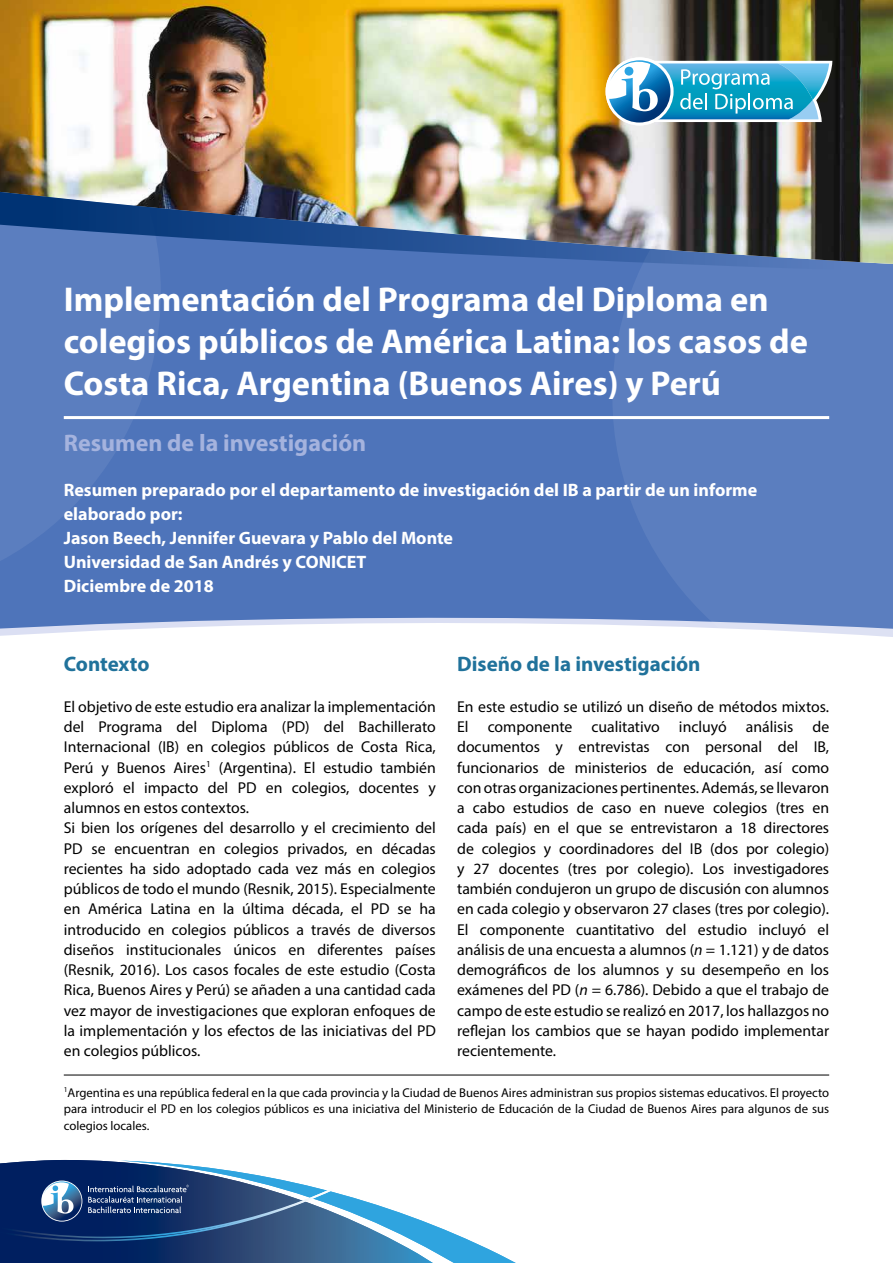
<style>
.page{position:relative;width:893px;height:1263px;background:#fff}
.page>*{position:absolute;margin:0;border:0;box-sizing:border-box;transform-origin:0 0}
.t1{font:700 34.5px/42px "Myriad Pro";color:#fff}
.t2{font:700 24px "Myriad Pro";color:#a5b3de}
.t3{font:700 21px "Myriad Pro";color:#20729b}
.t4{font:700 18px/24px "Myriad Pro";color:#fff}
.t5{font:15.75px/20.2px "Myriad Pro";color:#000}
.t6{font:12.75px/16.5px "Myriad Pro";color:#000;text-align:justify}
.s1{font-style:italic}
</style>
<div class="page">
<div style="left:0;top:272px;width:612px;height:357px;background:#4e74ba"></div>
<svg style="left:0;top:272px;width:161px;height:325px;background:#567abd"></svg>
<svg style="left:612px;top:272px;width:281px;height:365px;background:#5f81c0"></svg>
<img style="left:0;top:0;width:893px;height:190px">
<svg style="left:0;top:1160px;width:516px;height:103px"></svg>
<img style="left:606px;top:57px;width:226px;height:68px">
<hr style="left:64px;top:416px;width:765px;height:3px;background:#fff">
<hr style="left:64px;top:1075px;width:765px;height:1px;background:#000">
<img style="left:0;top:190px;width:893px;height:82px">
<h1 class="t1" style="left:64px;top:277px;width:746px">Implementación del Programa del Diploma en colegios públicos de América Latina: los casos de<br>Costa Rica, Argentina (Buenos Aires) y Perú</h1>
<h2 class="t2" style="left:64px;top:427px;width:304px">Resumen de la investigación</h2>
<p class="t4" style="left:64px;top:478px;width:695px">Resumen preparado por el departamento de investigación del IB a partir de un informe elaborado por:<br>Jason Beech, Jennifer Guevara y Pablo del Monte<br>Universidad de San Andrés y CONICET<br>Diciembre de 2018</p>
<h3 class="t3" style="left:64px;top:651px;width:87px">Contexto</h3>
<p class="t5" style="left:64px;top:696px;width:374px">El objetivo de este estudio era analizar la implementación del Programa del Diploma (PD) del Bachillerato Internacional (IB) en colegios públicos de Costa Rica, Perú y Buenos Aires<sup>1</sup> (Argentina). El estudio también exploró el impacto del PD en colegios, docentes y alumnos en estos contextos.<br>Si bien los orígenes del desarrollo y el crecimiento del PD se encuentran en colegios privados, en décadas recientes ha sido adoptado cada vez más en colegios públicos de todo el mundo (Resnik, 2015). Especialmente en América Latina en la última década, el PD se ha introducido en colegios públicos a través de diversos diseños institucionales únicos en diferentes países (Resnik, 2016). Los casos focales de este estudio (Costa Rica, Buenos Aires y Perú) se añaden a una cantidad cada vez mayor de investigaciones que exploran enfoques de la implementación y los efectos de las iniciativas del PD en colegios públicos.</p>
<h3 class="t3" style="left:457px;top:651px;width:245px">Diseño de la investigación</h3>
<p class="t5" style="left:457px;top:696px;width:374px;text-align:justify">En este estudio se utilizó un diseño de métodos mixtos.<br>El componente cualitativo incluyó análisis de documentos y entrevistas con personal del IB, funcionarios de ministerios de educación, así como con otras organizaciones pertinentes. Además, se llevaron a cabo estudios de caso en nueve colegios (tres en cada país) en el que se entrevistaron a 18 directores de colegios y coordinadores del IB (dos por colegio) y 27 docentes (tres por colegio). Los investigadores también condujeron un grupo de discusión con alumnos en cada colegio y observaron 27 clases (tres por colegio).<br>El componente cuantitativo del estudio incluyó el análisis de una encuesta a alumnos (<span class="s1">n</span> = 1.121) y de datos demográficos de los alumnos y su desempeño en los exámenes del PD (<span class="s1">n</span> = 6.786). Debido a que el trabajo de campo de este estudio se realizó en 2017, los hallazgos no reflejan los cambios que se hayan podido implementar recientemente.</p>
<p class="t6" style="left:64px;top:1084px;width:767px"><sup>1</sup>Argentina es una república federal en la que cada provincia y la Ciudad de Buenos Aires administran sus propios sistemas educativos. El proyecto para introducir el PD en los colegios públicos es una iniciativa del Ministerio de Educación de la Ciudad de Buenos Aires para algunos de sus colegios locales.</p>
</div>
